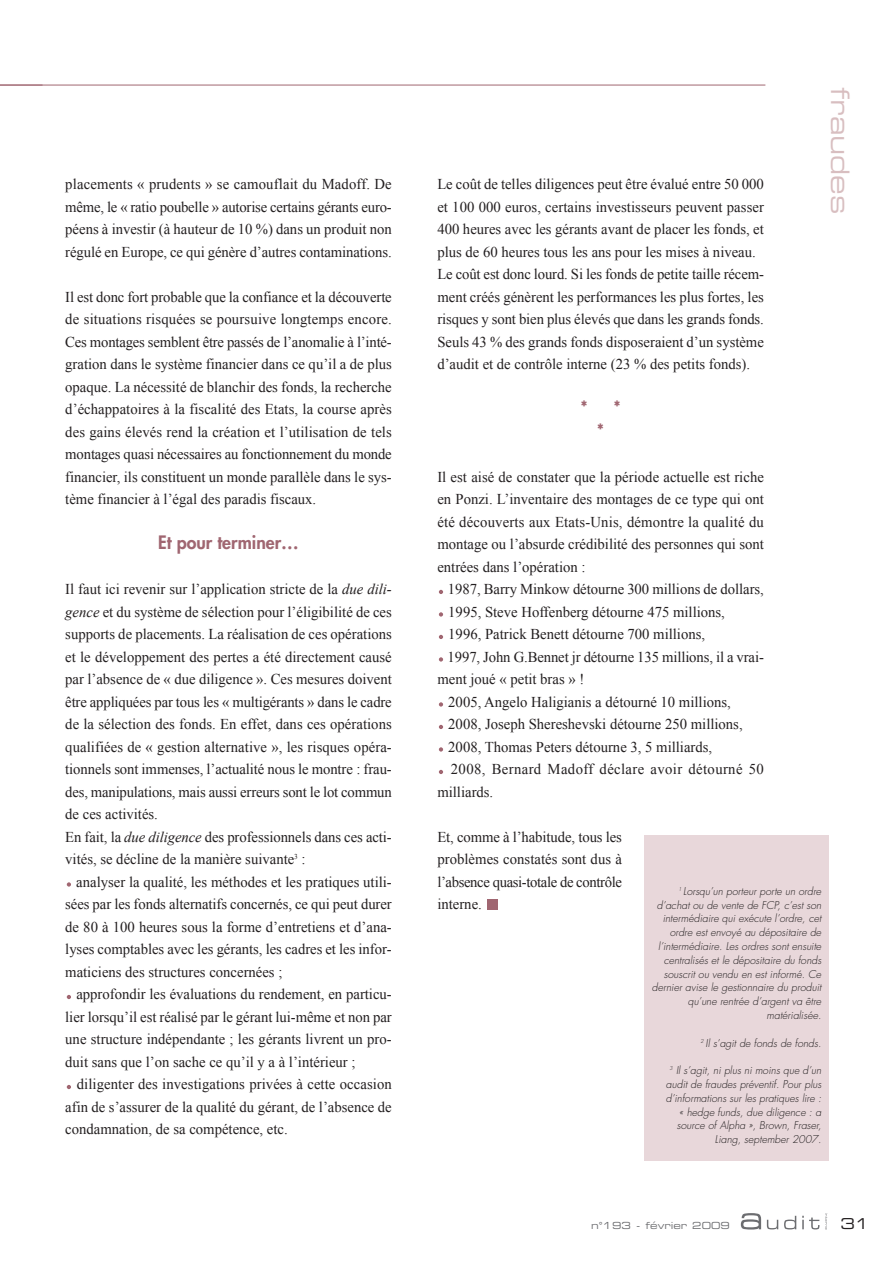
<style>
.page{position:relative;width:893px;height:1263px;background:#fff}
.page>*{position:absolute;margin:0;border:0;box-sizing:border-box;transform-origin:0 0}
.t1{font:25.5px "Eurostile Extended Two";color:#d8bec0}
.t2{font:800 18px/22.5px "Futura";color:#a06671;text-align:center}
.t3{font:15px/22.5px "Times New Roman";color:#231f20;text-align:justify}
.t4{font:15px "Times New Roman";letter-spacing:.025em;color:#231f20}
.t5{font:15px "Eurostile Extended Two";color:#231f20}
.t6{font:italic 300 10.5px/13.8px "Futura";color:#231f20;text-align:right}
.t7{font:9.75px "Eurostile Extended Two";color:#6c6d70}
.s1{font-style:italic}
</style>
<div class="page">
<hr style="left:0;top:85px;width:765px;height:1px;background:#a06671">
<svg style="left:741px;top:1213px;width:20px;height:16px"></svg>
<svg style="left:767px;top:1220px;width:11px;height:9px"></svg>
<svg style="left:784px;top:1216px;width:12px;height:13px"></svg>
<svg style="left:802px;top:1216px;width:17px;height:13px"></svg>
<svg style="left:825px;top:1213px;width:3px;height:16px"></svg>
<svg style="left:67px;top:882px;width:4px;height:5px"></svg>
<svg style="left:67px;top:995px;width:4px;height:4px"></svg>
<svg style="left:67px;top:1085px;width:4px;height:4px"></svg>
<div style="left:487px;top:899px;width:10px;height:10px;background:#a06671"></div>
<svg style="left:439px;top:590px;width:4px;height:4px"></svg>
<svg style="left:439px;top:612px;width:4px;height:5px"></svg>
<svg style="left:439px;top:635px;width:4px;height:4px"></svg>
<svg style="left:439px;top:657px;width:4px;height:5px"></svg>
<svg style="left:439px;top:702px;width:4px;height:5px"></svg>
<svg style="left:439px;top:725px;width:4px;height:4px"></svg>
<svg style="left:439px;top:747px;width:4px;height:5px"></svg>
<svg style="left:439px;top:770px;width:4px;height:4px"></svg>
<div style="left:644px;top:835px;width:185px;height:326px;background:#e8d7da"></div>
<p class="t3" style="left:65px;top:173px;width:328px">placements « prudents » se camouflait du Madoff. De même, le « ratio poubelle » autorise certains gérants euro&shy;péens à investir (à hauteur de 10 %) dans un produit non régulé en Europe, ce qui génère d’autres contaminations.</p>
<p class="t3" style="left:65px;top:285px;width:328px">Il est donc fort probable que la confiance et la découverte de situations risquées se poursuive longtemps encore.<br>Ces montages semblent être passés de l’anomalie à l’inté&shy;gration dans le système financier dans ce qu’il a de plus opaque. La nécessité de blanchir des fonds, la recherche d’échappatoires à la fiscalité des Etats, la course après des gains élevés rend la création et l’utilisation de tels montages quasi nécessaires au fonctionnement du monde financier, ils constituent un monde parallèle dans le sys&shy;tème financier à l’égal des paradis fiscaux.</p>
<p class="t2" style="left:158px;top:532px;width:142px">Et pour terminer…</p>
<p class="t3" style="left:65px;top:578px;width:328px;text-align:left">Il faut ici revenir sur l’application stricte de la <span class="s1">due dili&shy;gence</span> et du système de sélection pour l’éligibilité de ces supports de placements. La réalisation de ces opérations et le développement des pertes a été directement causé par l’absence de « due diligence ». Ces mesures doivent être appliquées par tous les « multigérants » dans le cadre de la sélection des fonds. En effet, dans ces opérations qualifiées de « gestion alternative », les risques opéra&shy;tionnels sont immenses, l’actualité nous le montre : frau&shy;des, manipulations, mais aussi erreurs sont le lot commun de ces activités.<br>En fait, la <span class="s1">due diligence</span> des professionnels dans ces acti&shy;vités, se décline de la manière suivante<sup>3</sup> :</p>
<p class="t3" style="left:65px;top:870px;width:328px;text-indent:11px">analyser la qualité, les méthodes et les pratiques utili&shy;sées par les fonds alternatifs concernés, ce qui peut durer de 80 à 100 heures sous la forme d’entretiens et d’ana&shy;lyses comptables avec les gérants, les cadres et les infor&shy;maticiens des structures concernées ;</p>
<p class="t3" style="left:65px;top:983px;width:328px;text-indent:11px">approfondir les évaluations du rendement, en particu&shy;lier lorsqu’il est réalisé par le gérant lui-même et non par une structure indépendante ; les gérants livrent un pro&shy;duit sans que l’on sache ce qu’il y a à l’intérieur ;</p>
<p class="t3" style="left:65px;top:1073px;width:328px;text-indent:12px">diligenter des investigations privées à cette occasion afin de s’assurer de la qualité du gérant, de l’absence de condamnation, de sa compétence, etc.</p>
<p class="t3" style="left:437px;top:173px;width:328px;text-align:left">Le coût de telles diligences peut être évalué entre 50 000 et 100 000 euros, certains investisseurs peuvent passer 400 heures avec les gérants avant de placer les fonds, et plus de 60 heures tous les ans pour les mises à niveau.<br>Le coût est donc lourd. Si les fonds de petite taille récem&shy;ment créés génèrent les performances les plus fortes, les risques y sont bien plus élevés que dans les grands fonds.<br>Seuls 43 % des grands fonds disposeraient d’un système d’audit et de contrôle interne (23 % des petits fonds).</p>
<p class="t2" style="left:581px;top:397px;width:42px">* * *</p>
<h1 class="t1" style="left:849px;top:87px;width:129px;rotate:90deg">fraudes</h1>
<p class="t3" style="left:437px;top:465px;width:328px">Il est aisé de constater que la période actuelle est riche en Ponzi. L’inventaire des montages de ce type qui ont été découverts aux Etats-Unis, démontre la qualité du montage ou l’absurde crédibilité des personnes qui sont entrées dans l’opération :</p>
<p class="t3" style="left:448px;top:578px;width:318px">1987, Barry Minkow détourne 300 millions de dollars,</p>
<p class="t3" style="left:448px;top:600px;width:278px">1995, Steve Hoffenberg détourne 475 millions,</p>
<p class="t3" style="left:448px;top:623px;width:258px">1996, Patrick Benett détourne 700 millions,</p>
<p class="t3" style="left:448px;top:645px;width:318px">1997, John G.Bennet jr détourne 135 millions, il a vrai-</p>
<p class="t3" style="left:437px;top:668px;width:148px">ment joué « petit bras » !</p>
<p class="t3" style="left:448px;top:690px;width:284px">2005, Angelo Haligianis a détourné 10 millions,</p>
<p class="t3" style="left:448px;top:713px;width:296px">2008, Joseph Shereshevski détourne 250 millions,</p>
<p class="t3" style="left:448px;top:735px;width:265px">2008, Thomas Peters détourne 3, 5 milliards,</p>
<p class="t4" style="left:451px;top:761px;width:314px">2008, Bernard Madoff déclare avoir détourné 50</p>
<p class="t3" style="left:437px;top:780px;width:57px">milliards.</p>
<p class="t3" style="left:437px;top:825px;width:186px">Et, comme à l’habitude, tous les problèmes constatés sont dus à l’absence quasi-totale de contrôle interne.</p>
<p class="t6" style="left:652px;top:885px;width:171px"><sup>1</sup> Lorsqu’un porteur porte un ordre d’achat ou de vente de FCP, c’est son intermédiaire qui exécute l’ordre, cet ordre est envoyé au dépositaire de l’intermédiaire. Les ordres sont ensuite centralisés et le dépositaire du fonds souscrit ou vendu en est informé. Ce dernier avise le gestionnaire du produit qu’une rentrée d’argent va être matérialisée.</p>
<p class="t6" style="left:701px;top:1037px;width:122px"><sup>2</sup> Il s’agit de fonds de fonds.</p>
<p class="t6" style="left:666px;top:1064px;width:157px"><sup>3</sup> Il s’agit, ni plus ni moins que d’un audit de fraudes préventif. Pour plus d’informations sur les pratiques lire : « hedge funds, due diligence : a source of Alpha », Brown, Fraser, Liang, september 2007.</p>
<p class="t7" style="left:591px;top:1222px;width:140px">n°193 - février 2009</p>
<p class="t5" style="left:840px;top:1218px;width:30px">31</p>
</div>
